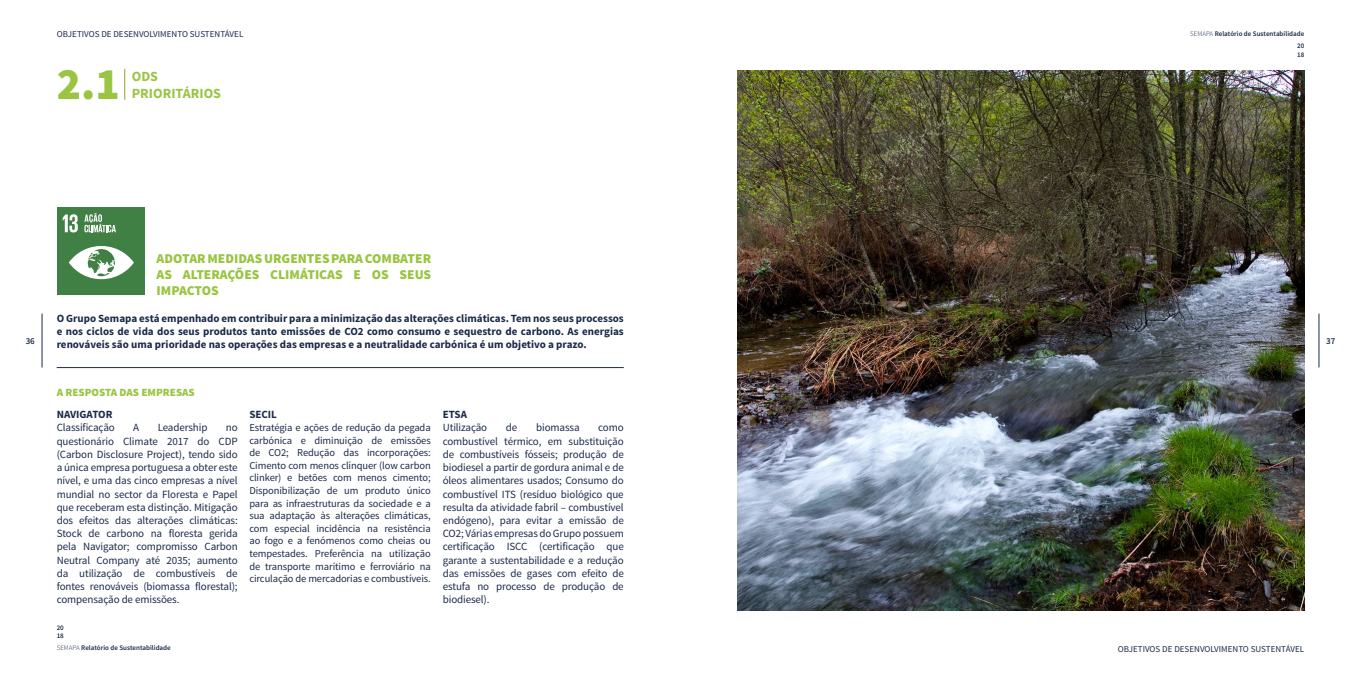
<style>
.page{position:relative;width:1361px;height:681px;background:#fff}
.page>*{position:absolute;margin:0;border:0;box-sizing:border-box;transform-origin:0 0}
.t1{font:900 45px "Source Sans Pro";color:#9ac442}
.t2{font:700 14px "Source Sans Pro";color:#9ac442}
.t3{font:900 13.5px/16.2px "Source Sans Pro";color:#9ac442;text-align:justify}
.t4{font:11px/13.2px "Source Sans Pro";letter-spacing:-.01em;color:#1b2a4a;text-align:justify}
.t5{font:700 11px/13.2px "Source Sans Pro";color:#1b2a4a;text-align:justify}
.t6{font:900 11px "Source Sans Pro";color:#9ac442}
.t7{font:10.5px/12.6px "Source Sans Pro";letter-spacing:-.01em;color:#1b2a4a;text-align:justify}
.t8{font:9px "Source Sans Pro";color:#1b2a4a}
.t9{font:600 9px "Source Sans Pro";color:#1b2a4a}
.t10{font:600 7px/8.4px "Source Sans Pro";color:#1b2a4a}
.s1{font-weight:300}
</style>
<div class="page">
<hr style="left:42px;top:313px;width:1px;height:54px;background:#1b2a4a">
<hr style="left:1318px;top:313px;width:1px;height:54px;background:#1b2a4a">
<hr style="left:57px;top:367px;width:567px;height:1px;background:#1b2a4a">
<div style="left:57px;top:207px;width:88px;height:88px;background:#408045"></div>
<svg style="left:63px;top:214px;width:15px;height:18px"></svg>
<svg style="left:69px;top:246px;width:65px;height:33px"></svg>
<svg style="left:84px;top:213px;width:32px;height:19px"></svg>
<img style="left:737px;top:71px;width:567px;height:538px">
<hr style="left:124px;top:69px;width:1px;height:31px;background:#88a928">
<p class="t8" style="left:57px;top:29px;width:188px">OBJETIVOS DE DESENVOLVIMENTO SUSTENTÁVEL</p>
<p class="t10" style="left:1190px;top:30px;width:116px"><span class="s1">SEMAPA</span> Relatório de Sustentabilidade</p>
<h1 class="t1" style="left:57px;top:55px;width:65px">2.1</h1>
<p class="t2" style="left:132px;top:67px;width:28px">ODS</p>
<p class="t2" style="left:132px;top:84px;width:91px">PRIORITÁRIOS</p>
<p class="t10" style="left:1297px;top:42px;width:9px">20<br>18</p>
<p class="t3" style="left:157px;top:250px;width:276px">ADOTAR MEDIDAS URGENTES PARA COMBATER AS ALTERAÇÕES CLIMÁTICAS E OS SEUS IMPACTOS</p>
<p class="t5" style="left:57px;top:312px;width:569px">O Grupo Semapa está empenhado em contribuir para a minimização das alterações climáticas. Tem nos seus processos e nos ciclos de vida dos seus produtos tanto emissões de CO2 como consumo e sequestro de carbono. As energias renováveis são uma prioridade nas operações das empresas e a neutralidade carbónica é um objetivo a prazo.</p>
<p class="t6" style="left:57px;top:384px;width:140px">A RESPOSTA DAS EMPRESAS</p>
<p class="t5" style="left:443px;top:408px;width:26px">ETSA</p>
<p class="t4" style="left:443px;top:421px;width:46px">Utilização</p>
<p class="t4" style="left:506px;top:421px;width:13px">de</p>
<p class="t4" style="left:536px;top:421px;width:45px">biomassa</p>
<p class="t9" style="left:26px;top:335px;width:11px">36</p>
<p class="t9" style="left:1326px;top:335px;width:11px">37</p>
<p class="t5" style="left:57px;top:408px;width:57px">NAVIGATOR</p>
<p class="t4" style="left:57px;top:421px;width:60px">Classificação</p>
<p class="t4" style="left:133px;top:421px;width:7px">A</p>
<p class="t4" style="left:158px;top:421px;width:51px">Leadership</p>
<p class="t5" style="left:249px;top:408px;width:29px">SECIL</p>
<p class="t7" style="left:249px;top:421px;width:183px">Estratégia e ações de redução da pegada carbónica e diminuição de emissões de CO2; Redução das incorporações:<br>Cimento com menos clínquer (low carbon clinker) e betões com menos cimento; Disponibilização de um produto único para as infraestruturas da sociedade e a sua adaptação às alterações climáticas, com especial incidência na resistência ao fogo e a fenómenos como cheias ou tempestades. Preferência na utilização de transporte marítimo e ferroviário na circulação de mercadorias e combustíveis.</p>
<p class="t4" style="left:57px;top:421px;width:182px;text-indent:169px">no questionário Climate 2017 do CDP (Carbon Disclosure Project), tendo sido a única empresa portuguesa a obter este nível, e uma das cinco empresas a nível mundial no sector da Floresta e Papel que receberam esta distinção. Mitigação dos efeitos das alterações climáticas:<br>Stock de carbono na floresta gerida pela Navigator; compromisso Carbon Neutral Company até 2035; aumento da utilização de combustíveis de fontes renováveis (biomassa florestal); compensação de emissões.</p>
<p class="t4" style="left:443px;top:421px;width:182px;text-indent:156px">como combustível térmico, em substituição de combustíveis fósseis; produção de biodiesel a partir de gordura animal e de óleos alimentares usados; Consumo do combustível ITS (resíduo biológico que resulta da atividade fabril – combustível endógeno), para evitar a emissão de CO2; Várias empresas do Grupo possuem certificação ISCC (certificação que garante a sustentabilidade e a redução das emissões de gases com efeito de estufa no processo de produção de biodiesel).</p>
<p class="t10" style="left:57px;top:623px;width:9px">20<br>18</p>
<p class="t10" style="left:57px;top:643px;width:116px"><span class="s1">SEMAPA</span> Relatório de Sustentabilidade</p>
<p class="t8" style="left:1117px;top:643px;width:188px">OBJETIVOS DE DESENVOLVIMENTO SUSTENTÁVEL</p>
</div>
